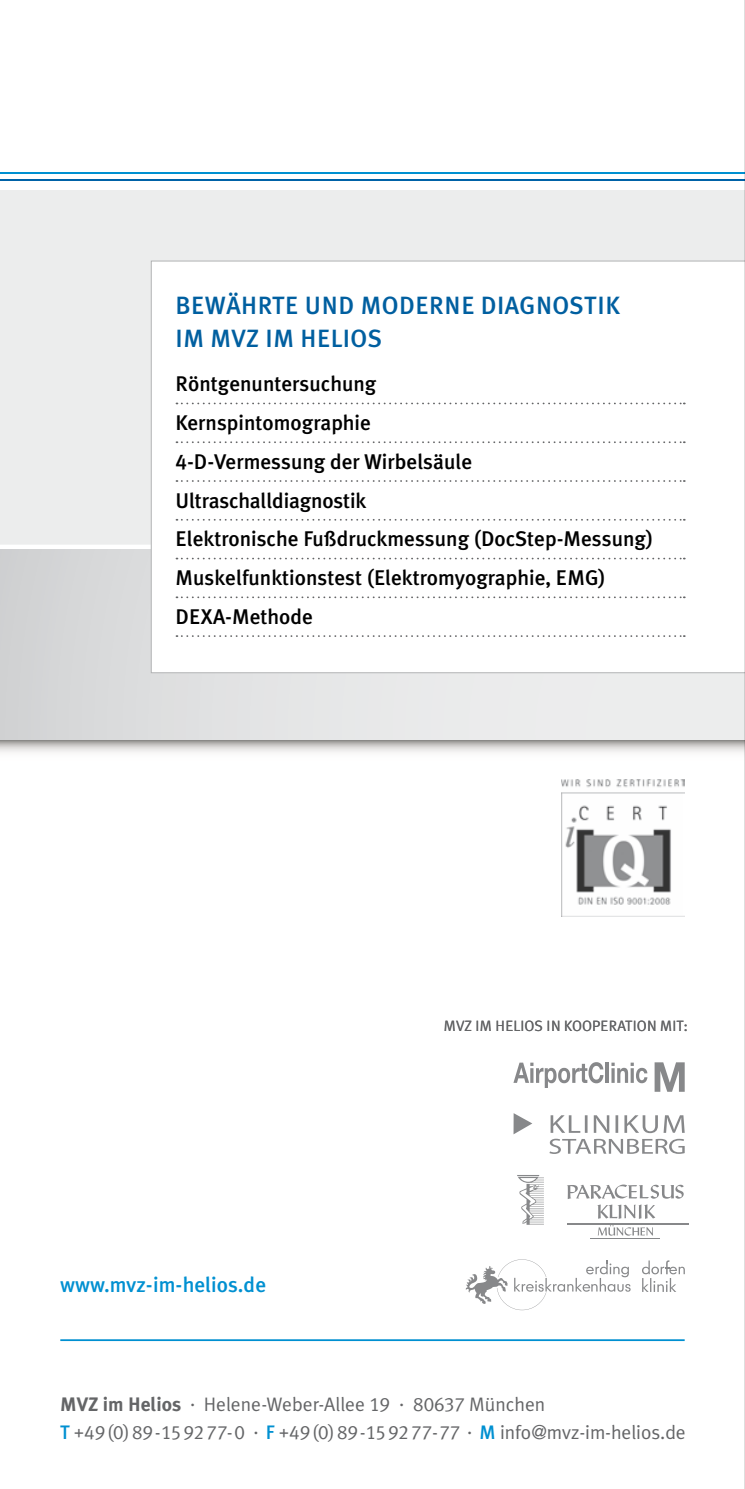
<style>
.page{position:relative;width:745px;height:1489px;background:#fff}
.page>*{position:absolute;margin:0;border:0;box-sizing:border-box;transform-origin:0 0}
.t1{font:500 25px/32.5px "Meta Plus";letter-spacing:.015em;color:#005fa0}
.t2{font:500 21.25px/38.8px "Meta Plus";color:#000}
.t3{font:500 21.25px "Meta Plus";color:#0090d1}
.t4{font:19.5px "Meta Plus Normal Caps";letter-spacing:-.005em;color:#646567}
.t5{font:19.5px "Meta Plus Normal";color:#646567}
.t6{font:15px "Meta Plus Normal";letter-spacing:.005em;color:#646567}
.s1{font-family:"Meta Plus Medium Caps";font-weight:400}
.s2{font-family:"Meta Plus";font-weight:700}
.s3{font-family:"Meta Plus Normal Caps"}
.s4{font-family:"Meta Plus";font-weight:500;color:#0090d1}
.s5{font-family:"Meta Plus Normal"}
</style>
<div class="page">
<div style="left:0;top:190px;width:744px;height:357px;background:#eceded"></div>
<svg style="left:0;top:739px;width:744px;height:13px;background:#cccac9"></svg>
<hr style="left:60px;top:1339px;width:624px;height:1px;background:#0090d1">
<div style="left:0;top:544px;width:744px;height:5px;background:#fff"></div>
<div style="left:0;top:549px;width:744px;height:190px;background:linear-gradient(to right,#d7d8d9,#f1f2f2)"></div>
<svg style="left:513px;top:1062px;width:90px;height:25px"></svg>
<hr style="left:605px;top:1062px;width:3px;height:20px;background:#87888a">
<svg style="left:611px;top:1062px;width:36px;height:21px"></svg>
<svg style="left:654px;top:1062px;width:30px;height:29px"></svg>
<svg style="left:465px;top:1259px;width:165px;height:50px"></svg>
<svg style="left:642px;top:1260px;width:42px;height:31px"></svg>
<svg style="left:549px;top:1115px;width:135px;height:38px"></svg>
<svg style="left:513px;top:1113px;width:19px;height:21px"></svg>
<hr style="left:566px;top:1223px;width:122px;height:1px;background:#87888a">
<hr style="left:589px;top:1238px;width:70px;height:1px;background:#87888a">
<svg style="left:567px;top:1184px;width:116px;height:34px"></svg>
<svg style="left:597px;top:1224px;width:55px;height:11px"></svg>
<svg style="left:517px;top:1175px;width:26px;height:49px"></svg>
<div style="left:151px;top:261px;width:593px;height:411px;background:#fff"></div>
<svg style="left:176px;top:402px;width:508px;height:2px"></svg>
<svg style="left:176px;top:441px;width:508px;height:2px"></svg>
<svg style="left:176px;top:480px;width:508px;height:2px"></svg>
<svg style="left:176px;top:519px;width:508px;height:1px"></svg>
<svg style="left:176px;top:557px;width:508px;height:2px"></svg>
<svg style="left:176px;top:596px;width:508px;height:2px"></svg>
<svg style="left:176px;top:635px;width:508px;height:2px"></svg>
<img style="left:561px;top:780px;width:123px;height:136px">
<hr style="left:0;top:179px;width:744px;height:1px;background:#0062a7">
<hr style="left:0;top:172px;width:744px;height:2px;background:#0090d1">
<hr style="left:744px;top:0;width:1px;height:1488px;background:#000">
<p class="t1" style="left:175px;top:289px;width:446px">BEWÄHRTE UND MODERNE DIAGNOSTIK<br>IM MVZ IM HELIOS</p>
<p class="t2" style="left:175px;top:364px;width:478px">Röntgenuntersuchung<br>Kernspintomographie<br><span class="s1">4</span>-D-Vermessung der Wirbelsäule<br>Ultraschalldiagnostik<br>Elektronische Fußdruckmessung (DocStep-Messung)<br>Muskelfunktionstest (Elektromyographie, EMG)<br>DEXA-Methode</p>
<p class="t3" style="left:60px;top:1272px;width:207px">www.mvz-im-helios.de</p>
<p class="t6" style="left:443px;top:1017px;width:245px">MVZ IM HELIOS IN KOOPERATION MIT:</p>
<p class="t5" style="left:60px;top:1392px;width:486px"><span class="s2">MVZ im Helios</span> . Helene-Weber-Allee <span class="s3">19</span> . <span class="s3">80637</span> München</p>
<p class="t4" style="left:60px;top:1420px;width:626px"><span class="s4">T</span> +49(0)89-159277-0 <sup>.</sup> <span class="s4">F</span> +49(0)89-159277-77 <sup>.</sup> <span class="s4">M</span> <span class="s5">info@mvz-im-helios.de</span></p>
</div>
